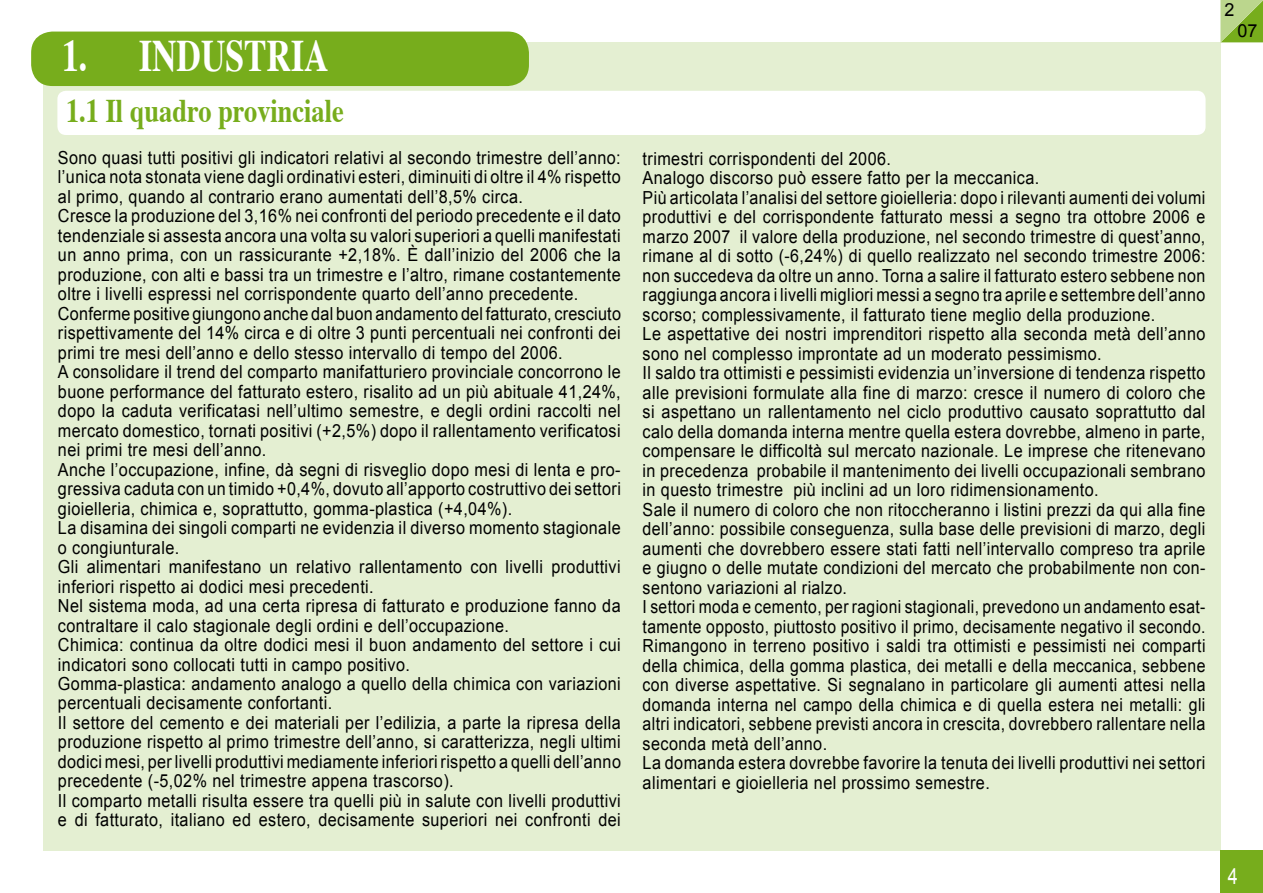
<style>
.page{position:relative;width:1263px;height:893px;background:#fff}
.page>*{position:absolute;margin:0;border:0;box-sizing:border-box;transform-origin:0 0}
.t1{font:700 45px "Times";color:#fff;scale:.75 1}
.t2{font:700 33px "Times";color:#77ad1c;scale:.8 1}
.t3{font:22.5px "Arial";color:#fff;scale:.8 1}
.t4{font:18px/19.5px "Arial";letter-spacing:.025em;color:#000;scale:.9 1}
.t5{font:18px "Arial";letter-spacing:.025em;color:#000}
</style>
<div class="page">
<div style="left:43px;top:43px;width:1177px;height:807px;background:#e4efd2"></div>
<svg style="left:1220px;top:0;width:43px;height:42px;background:#9bc358"></svg>
<div style="left:1220px;top:851px;width:43px;height:42px;background:#77ad1c"></div>
<div style="left:31px;top:32px;width:498px;height:54px;background:#77ad1c;border-radius:21px"></div>
<div style="left:57px;top:91px;width:1148px;height:44px;background:#fff;border-radius:9px"></div>
<h1 class="t1" style="left:62px;top:13px;width:357px">1. INDUSTRIA</h1>
<h2 class="t2" style="left:66px;top:79px;width:349px">1.1 Il quadro provinciale</h2>
<p class="t4" style="left:58px;top:148px;width:627px">Sono quasi tutti positivi gli indicatori relativi al secondo trimestre dell’anno: l’unica nota stonata viene dagli ordinativi esteri, diminuiti di oltre il 4% rispetto al primo, quando al contrario erano aumentati dell’8,5% circa.<br>Cresce la produzione del 3,16% nei confronti del periodo precedente e il dato tendenziale si assesta ancora una volta su valori superiori a quelli manifestati un anno prima, con un rassicurante +2,18%. È dall’inizio del 2006 che la produzione, con alti e bassi tra un trimestre e l’altro, rimane costantemente oltre i livelli espressi nel corrispondente quarto dell’anno precedente.<br>Conferme positive giungono anche dal buon andamento del fatturato, cresciuto rispettivamente del 14% circa e di oltre 3 punti percentuali nei confronti dei primi tre mesi dell’anno e dello stesso intervallo di tempo del 2006.<br>A consolidare il trend del comparto manifatturiero provinciale concorrono le buone performance del fatturato estero, risalito ad un più abituale 41,24%, dopo la caduta verificatasi nell’ultimo semestre, e degli ordini raccolti nel mercato domestico, tornati positivi (+2,5%) dopo il rallentamento verificatosi nei primi tre mesi dell’anno.<br>Anche l’occupazione, infine, dà segni di risveglio dopo mesi di lenta e pro&shy;gressiva caduta con un timido +0,4%, dovuto all’apporto costruttivo dei settori gioielleria, chimica e, soprattutto, gomma-plastica (+4,04%).<br>La disamina dei singoli comparti ne evidenzia il diverso momento stagionale o congiunturale.<br>Gli alimentari manifestano un relativo rallentamento con livelli produttivi inferiori rispetto ai dodici mesi precedenti.<br>Nel sistema moda, ad una certa ripresa di fatturato e produzione fanno da contraltare il calo stagionale degli ordini e dell’occupazione.<br>Chimica: continua da oltre dodici mesi il buon andamento del settore i cui indicatori sono collocati tutti in campo positivo.<br>Gomma-plastica: andamento analogo a quello della chimica con variazioni percentuali decisamente confortanti.<br>Il settore del cemento e dei materiali per l’edilizia, a parte la ripresa della produzione rispetto al primo trimestre dell’anno, si caratterizza, negli ultimi dodici mesi, per livelli produttivi mediamente inferiori rispetto a quelli dell’anno precedente (-5,02% nel trimestre appena trascorso).<br>Il comparto metalli risulta essere tra quelli più in salute con livelli produttivi e di fatturato, italiano ed estero, decisamente superiori nei confronti dei</p>
<p class="t4" style="left:643px;top:148px;width:627px">trimestri corrispondenti del 2006.<br>Analogo discorso può essere fatto per la meccanica.<br>Più articolata l’analisi del settore gioielleria: dopo i rilevanti aumenti dei volumi produttivi e del corrispondente fatturato messi a segno tra ottobre 2006 e marzo 2007 il valore della produzione, nel secondo trimestre di quest’anno, rimane al di sotto (-6,24%) di quello realizzato nel secondo trimestre 2006: non succedeva da oltre un anno. Torna a salire il fatturato estero sebbene non raggiunga ancora i livelli migliori messi a segno tra aprile e settembre dell’anno scorso; complessivamente, il fatturato tiene meglio della produzione.<br>Le aspettative dei nostri imprenditori rispetto alla seconda metà dell’anno sono nel complesso improntate ad un moderato pessimismo.<br>Il saldo tra ottimisti e pessimisti evidenzia un’inversione di tendenza rispetto alle previsioni formulate alla fine di marzo: cresce il numero di coloro che si aspettano un rallentamento nel ciclo produttivo causato soprattutto dal calo della domanda interna mentre quella estera dovrebbe, almeno in parte, compensare le difficoltà sul mercato nazionale. Le imprese che ritenevano in precedenza probabile il mantenimento dei livelli occupazionali sembrano in questo trimestre più inclini ad un loro ridimensionamento.<br>Sale il numero di coloro che non ritoccheranno i listini prezzi da qui alla fine dell’anno: possibile conseguenza, sulla base delle previsioni di marzo, degli aumenti che dovrebbero essere stati fatti nell’intervallo compreso tra aprile e giugno o delle mutate condizioni del mercato che probabilmente non con&shy;sentono variazioni al rialzo.<br>I settori moda e cemento, per ragioni stagionali, prevedono un andamento esat&shy;tamente opposto, piuttosto positivo il primo, decisamente negativo il secondo.<br>Rimangono in terreno positivo i saldi tra ottimisti e pessimisti nei comparti della chimica, della gomma plastica, dei metalli e della meccanica, sebbene con diverse aspettative. Si segnalano in particolare gli aumenti attesi nella domanda interna nel campo della chimica e di quella estera nei metalli: gli altri indicatori, sebbene previsti ancora in crescita, dovrebbero rallentare nella seconda metà dell’anno.<br>La domanda estera dovrebbe favorire la tenuta dei livelli produttivi nei settori alimentari e gioielleria nel prossimo semestre.</p>
<p class="t5" style="left:1224px;top:0;width:12px">2</p>
<p class="t5" style="left:1237px;top:21px;width:22px">07</p>
<p class="t3" style="left:1228px;top:863px;width:14px">4</p>
</div>
